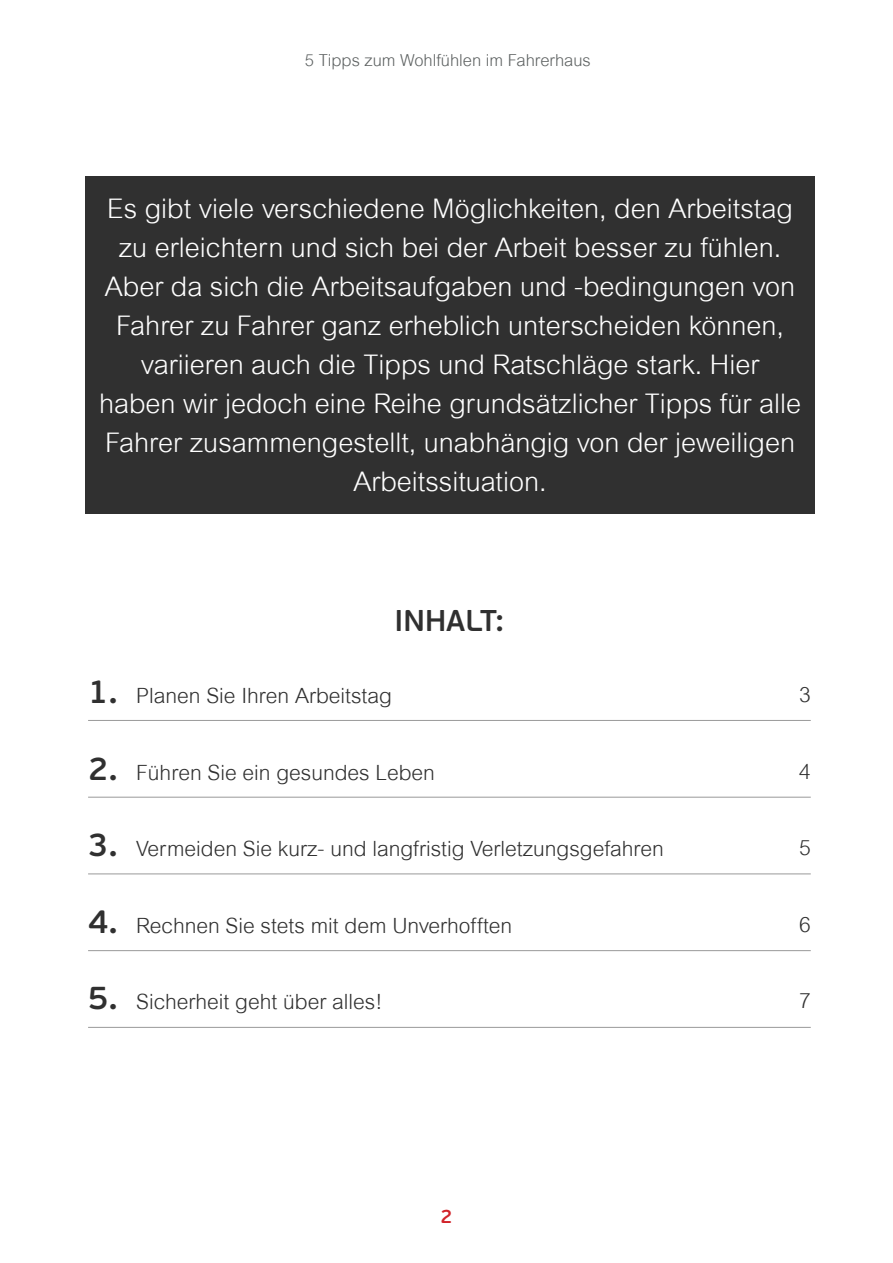
<style>
.page{position:relative;width:893px;height:1263px;background:#fff}
.page>*{position:absolute;margin:0;border:0;box-sizing:border-box;transform-origin:0 0}
.t1{font:600 30px "PF Beau Sans Pro";color:#303030}
.t2{font:300 27px/39px "Arial MT Std";color:#fff;text-align:center}
.t3{font:300 21px "Arial MT Std";color:#303030}
.t4{font:600 19.5px "PF Beau Sans Pro";color:#d1232a}
.t5{font:300 16.5px "Arial MT Std";color:#5d6161}
.s1{font-family:"PF Beau Sans Pro";font-weight:600;font-size:33px}
</style>
<div class="page">
<div style="left:85px;top:176px;width:730px;height:337px;background:#303030"></div>
<hr style="left:88px;top:720px;width:723px;height:1px;background:#999">
<hr style="left:88px;top:797px;width:723px;height:1px;background:#999">
<hr style="left:88px;top:873px;width:723px;height:1px;background:#999">
<hr style="left:88px;top:950px;width:723px;height:1px;background:#999">
<hr style="left:88px;top:1027px;width:723px;height:1px;background:#999">
<p class="t5" style="left:305px;top:51px;width:287px">5 Tipps zum Wohlfühlen im Fahrerhaus</p>
<p class="t2" style="left:99px;top:189px;width:703px">Es gibt viele verschiedene Möglichkeiten, den Arbeitstag zu erleichtern und sich bei der Arbeit besser zu fühlen.<br>Aber da sich die Arbeitsaufgaben und -bedingungen von Fahrer zu Fahrer ganz erheblich unterscheiden können, variieren auch die Tipps und Ratschläge stark. Hier haben wir jedoch eine Reihe grundsätzlicher Tipps für alle Fahrer zusammengestellt, unabhängig von der jeweiligen Arbeitssituation.</p>
<p class="t1" style="left:395px;top:603px;width:111px">INHALT:</p>
<p class="t3" style="left:88px;top:684px;width:305px"><span class="s1">1.</span> Planen Sie Ihren Arbeitstag</p>
<p class="t3" style="left:88px;top:760px;width:348px"><span class="s1">2.</span> Führen Sie ein gesundes Leben</p>
<p class="t3" style="left:88px;top:837px;width:577px"><span class="s1">3.</span> Vermeiden Sie kurz- und langfristig Verletzungsgefahren</p>
<p class="t3" style="left:88px;top:913px;width:426px"><span class="s1">4.</span> Rechnen Sie stets mit dem Unverhofften</p>
<p class="t3" style="left:88px;top:990px;width:296px"><span class="s1">5.</span> Sicherheit geht über alles!</p>
<p class="t4" style="left:440px;top:1205px;width:14px">2</p>
<p class="t3" style="left:799px;top:683px;width:13px">3</p>
<p class="t3" style="left:799px;top:759px;width:13px">4</p>
<p class="t3" style="left:799px;top:836px;width:13px">5</p>
<p class="t3" style="left:799px;top:912px;width:13px">6</p>
<p class="t3" style="left:799px;top:989px;width:13px">7</p>
</div>
